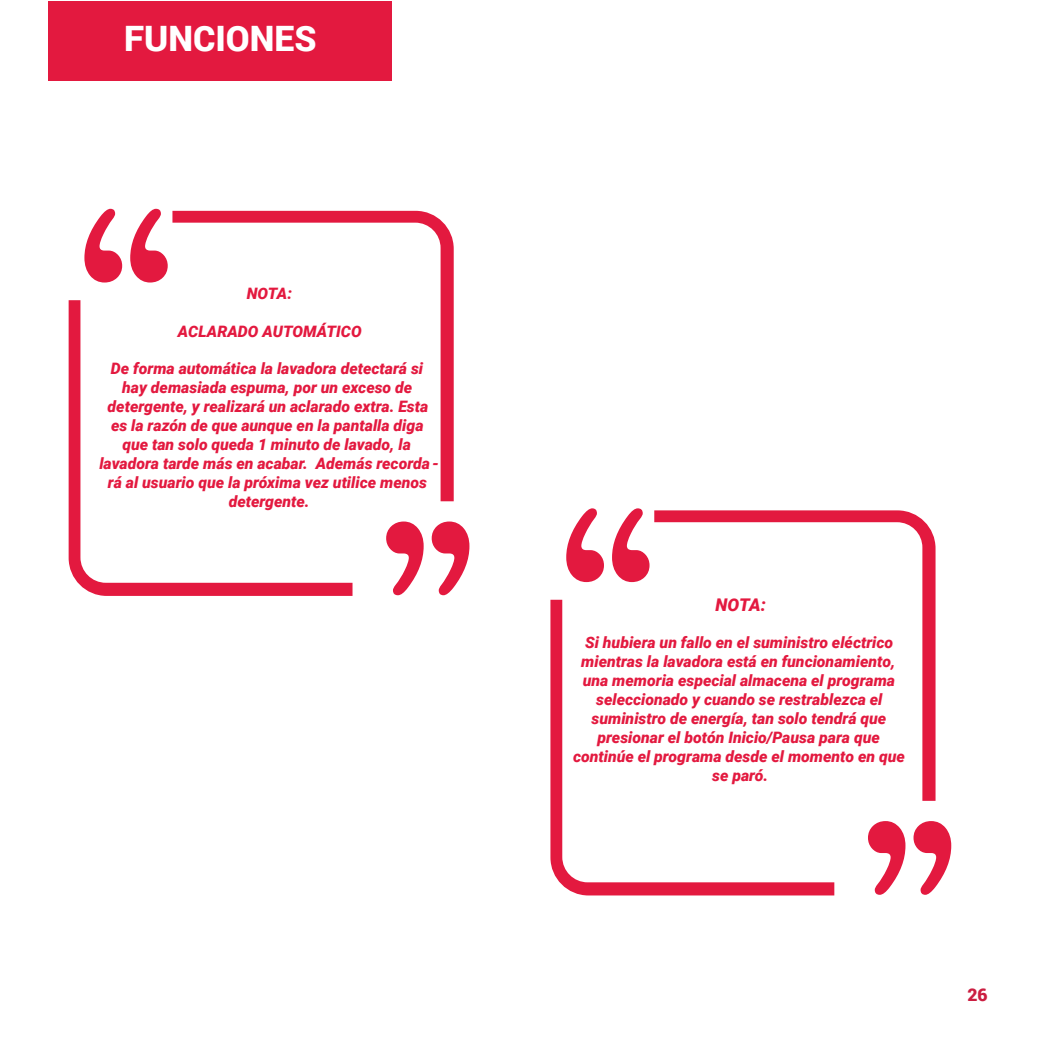
<style>
.page{position:relative;width:1042px;height:1042px;background:#fff}
.page>*{position:absolute;margin:0;border:0;box-sizing:border-box;transform-origin:0 0}
.t1{font:900 35px "Roboto";color:#fff}
.t2{font:italic 900 17.5px "Roboto";color:#e3193f}
.t3{font:900 17.5px "Roboto";color:#cb1e41}
.t4{font:italic 900 15.75px/18.9px "Roboto";color:#e3193f;text-align:center}
</style>
<div class="page">
<svg style="left:550px;top:600px;width:284px;height:295px"></svg>
<svg style="left:654px;top:510px;width:281px;height:291px"></svg>
<svg style="left:868px;top:821px;width:83px;height:74px"></svg>
<svg style="left:566px;top:508px;width:83px;height:74px"></svg>
<svg style="left:69px;top:300px;width:283px;height:296px"></svg>
<svg style="left:172px;top:211px;width:282px;height:290px"></svg>
<svg style="left:386px;top:521px;width:83px;height:74px"></svg>
<svg style="left:84px;top:209px;width:84px;height:73px"></svg>
<div style="left:48px;top:1px;width:343px;height:79px;background:#e3193f"></div>
<h1 class="t1" style="left:124px;top:14px;width:194px">FUNCIONES</h1>
<p class="t4" style="left:247px;top:283px;width:47px">NOTA:</p>
<p class="t4" style="left:178px;top:321px;width:185px">ACLARADO AUTOMÁTICO</p>
<p class="t4" style="left:99px;top:359px;width:341px">De forma automática la lavadora detectará si hay demasiada espuma, por un exceso de detergente, y realizará un aclarado extra. Esta es la razón de que aunque en la pantalla diga que tan solo queda 1 minuto de lavado, la lavadora tarde más en acabar. Además recorda - rá al usuario que la próxima vez utilice menos detergente.</p>
<p class="t2" style="left:715px;top:592px;width:52px">NOTA:</p>
<p class="t4" style="left:573px;top:633px;width:333px">Si hubiera un fallo en el suministro eléctrico mientras la lavadora está en funcionamiento, una memoria especial almacena el programa seleccionado y cuando se restrablezca el suministro de energía, tan solo tendrá que presionar el botón Inicio/Pausa para que continúe el programa desde el momento en que se paró.</p>
<p class="t3" style="left:967px;top:982px;width:22px">26</p>
</div>
